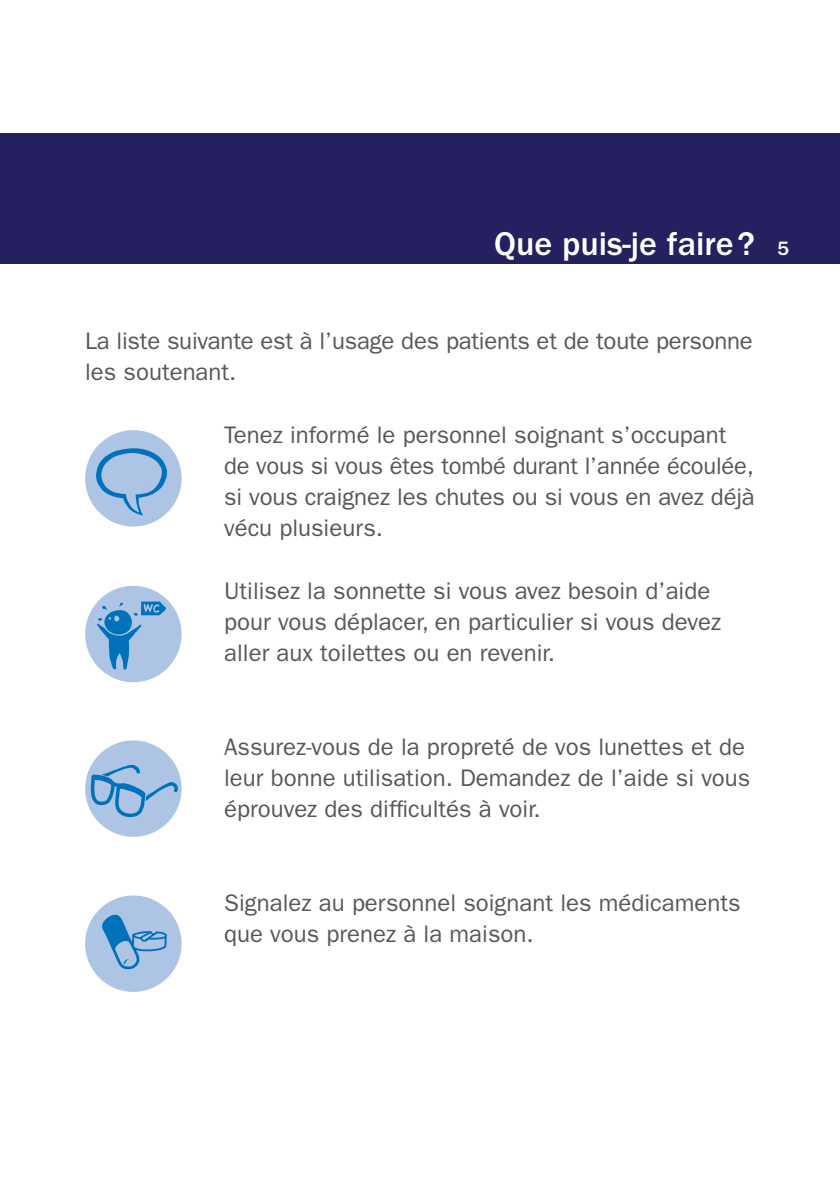
<style>
.page{position:relative;width:840px;height:1191px;background:#fff}
.page>*{position:absolute;margin:0;border:0;box-sizing:border-box;transform-origin:0 0}
.t1{font:500 34px "ITC Franklin Gothic Std";color:#fff}
.t2{font:24px/31.2px "ITC Franklin Gothic Std";color:#57585a}
.t3{font:500 20px "ITC Franklin Gothic Std";color:#fff}
</style>
<div class="page">
<div style="left:0;top:134px;width:839px;height:130px;background:#252161"></div>
<div style="left:85px;top:430px;width:96px;height:96px;background:#adc4e5;border-radius:50%"></div>
<div style="left:85px;top:586px;width:96px;height:96px;background:#adc4e5;border-radius:50%"></div>
<div style="left:85px;top:740px;width:96px;height:97px;background:#adc4e5;border-radius:50%"></div>
<div style="left:85px;top:895px;width:96px;height:97px;background:#adc4e5;border-radius:50%"></div>
<svg style="left:91px;top:764px;width:87px;height:53px"></svg>
<svg style="left:102px;top:914px;width:65px;height:55px"></svg>
<svg style="left:96px;top:448px;width:71px;height:67px"></svg>
<svg style="left:97px;top:601px;width:69px;height:68px"></svg>
<h1 class="t1" style="left:494px;top:225px;width:262px">Que puis-je faire?</h1>
<p class="t3" style="left:777px;top:237px;width:13px">5</p>
<p class="t2" style="left:85px;top:325px;width:669px">La liste suivante est à l’usage des patients et de toute personne les soutenant.</p>
<p class="t2" style="left:224px;top:419px;width:532px">Tenez informé le personnel soignant s’occupant de vous si vous êtes tombé durant l’année écoulée, si vous craignez les chutes ou si vous en avez déjà vécu plusieurs.</p>
<p class="t2" style="left:224px;top:575px;width:498px">Utilisez la sonnette si vous avez besoin d’aide pour vous déplacer, en particulier si vous devez aller aux toilettes ou en revenir.</p>
<p class="t2" style="left:224px;top:731px;width:527px">Assurez-vous de la propreté de vos lunettes et de leur bonne utilisation. Demandez de l’aide si vous éprouvez des difficultés à voir.</p>
<p class="t2" style="left:224px;top:887px;width:517px">Signalez au personnel soignant les médicaments que vous prenez à la maison.</p>
</div>
